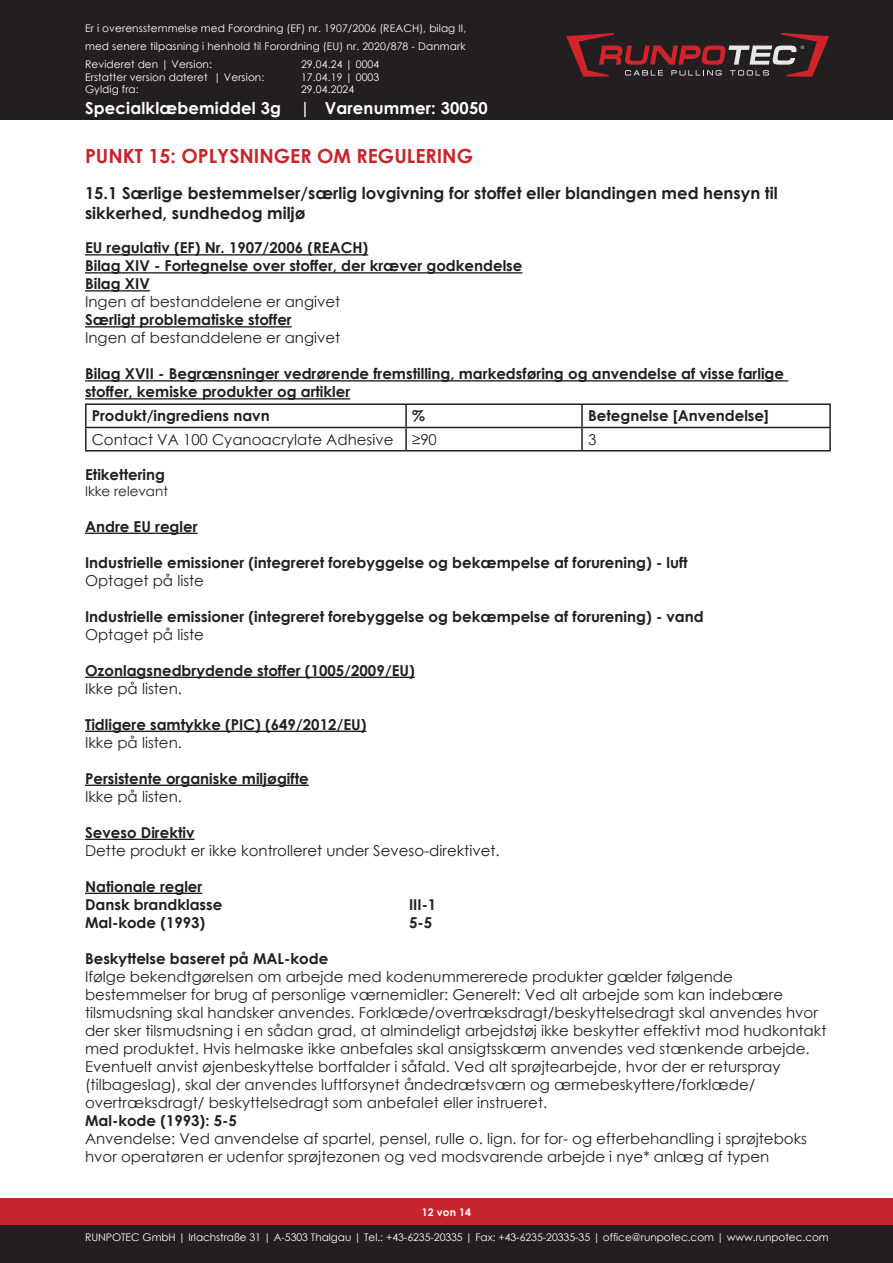
<style>
.page{position:relative;width:893px;height:1263px;background:#fff}
.page>*{position:absolute;margin:0;border:0;box-sizing:border-box;transform-origin:0 0}
.t1{font:700 19.5px "Century Gothic";color:#c8242b}
.t2{font:700 16.5px/19.8px "Century Gothic";color:#231f20}
.t3{font:700 16.5px "Century Gothic";letter-spacing:.01em;color:#fff}
.t4{font:15px/18px "Century Gothic";color:#231f20}
.t5{font:700 15px/18px "Century Gothic";color:#231f20}
.t6{font:13.5px "Century Gothic";color:#231f20}
.t7{font:10.5px/18px "Century Gothic";letter-spacing:.01em;color:#fff;text-align:justify}
.t8{font:700 10.5px "Century Gothic";letter-spacing:.01em;color:#fff}
</style>
<div class="page">
<div style="left:0;top:0;width:893px;height:119px;background:#231f20"></div>
<div style="left:0;top:1198px;width:893px;height:51px;background:#c8242b"></div>
<div style="left:0;top:1225px;width:893px;height:38px;background:#231f20"></div>
<svg style="left:566px;top:33px;width:263px;height:44px"></svg>
<hr style="left:85px;top:254px;width:283px;height:1px;background:#231f20">
<hr style="left:85px;top:272px;width:437px;height:1px;background:#231f20">
<hr style="left:85px;top:290px;width:65px;height:1px;background:#231f20">
<hr style="left:85px;top:326px;width:207px;height:1px;background:#231f20">
<hr style="left:85px;top:380px;width:703px;height:1px;background:#231f20">
<hr style="left:85px;top:398px;width:265px;height:1px;background:#231f20">
<hr style="left:85px;top:533px;width:113px;height:1px;background:#231f20">
<hr style="left:85px;top:677px;width:330px;height:1px;background:#231f20">
<hr style="left:85px;top:731px;width:281px;height:1px;background:#231f20">
<hr style="left:85px;top:785px;width:224px;height:1px;background:#231f20">
<hr style="left:85px;top:839px;width:110px;height:1px;background:#231f20">
<hr style="left:85px;top:893px;width:117px;height:1px;background:#231f20">
<hr style="left:85px;top:403px;width:321px;height:2px;background:#231f20">
<hr style="left:85px;top:405px;width:2px;height:22px;background:#231f20">
<hr style="left:406px;top:403px;width:176px;height:2px;background:#231f20">
<hr style="left:405px;top:405px;width:2px;height:22px;background:#231f20">
<hr style="left:582px;top:403px;width:249px;height:2px;background:#231f20">
<hr style="left:581px;top:405px;width:2px;height:22px;background:#231f20">
<hr style="left:829px;top:405px;width:2px;height:22px;background:#231f20">
<hr style="left:85px;top:427px;width:321px;height:1px;background:#231f20">
<hr style="left:85px;top:428px;width:2px;height:22px;background:#231f20">
<hr style="left:406px;top:427px;width:176px;height:1px;background:#231f20">
<hr style="left:405px;top:428px;width:2px;height:22px;background:#231f20">
<hr style="left:582px;top:427px;width:249px;height:1px;background:#231f20">
<hr style="left:581px;top:428px;width:2px;height:22px;background:#231f20">
<hr style="left:829px;top:428px;width:2px;height:22px;background:#231f20">
<hr style="left:85px;top:450px;width:321px;height:1px;background:#231f20">
<hr style="left:406px;top:450px;width:176px;height:1px;background:#231f20">
<hr style="left:582px;top:450px;width:249px;height:1px;background:#231f20">
<p class="t7" style="left:85px;top:19px;width:383px">Er i overensstemmelse med Forordning (EF) nr. 1907/2006 (REACH), bilag II, med senere tilpasning i henhold til Forordning (EU) nr. 2020/878 - Danmark Revideret den | Version:</p>
<p class="t7" style="left:301px;top:55px;width:80px">29.04.24 | 0004</p>
<p class="t7" style="left:85px;top:68px;width:181px">Erstatter version dateret | Version:</p>
<p class="t7" style="left:301px;top:68px;width:80px">17.04.19 | 0003</p>
<p class="t7" style="left:85px;top:80px;width:55px">Gyldig fra:</p>
<p class="t7" style="left:301px;top:80px;width:55px">29.04.2024</p>
<p class="t3" style="left:85px;top:96px;width:404px">Specialklæbemiddel 3g | Varenummer: 30050</p>
<h1 class="t1" style="left:85px;top:142px;width:390px">PUNKT 15: OPLYSNINGER OM REGULERING</h1>
<p class="t2" style="left:85px;top:183px;width:694px">15.1 Særlige bestemmelser/særlig lovgivning for stoffet eller blandingen med hensyn til sikkerhed, sundhedog miljø</p>
<p class="t5" style="left:85px;top:238px;width:439px">EU regulativ (EF) Nr. 1907/2006 (REACH)<br>Bilag XIV - Fortegnelse over stoffer, der kræver godkendelse<br>Bilag XIV</p>
<p class="t4" style="left:85px;top:293px;width:257px">Ingen af bestanddelene er angivet</p>
<p class="t5" style="left:85px;top:310px;width:208px">Særligt problematiske stoffer</p>
<p class="t4" style="left:85px;top:329px;width:257px">Ingen af bestanddelene er angivet</p>
<p class="t5" style="left:85px;top:364px;width:700px">Bilag XVII - Begrænsninger vedrørende fremstilling, markedsføring og anvendelse af visse farlige stoffer, kemiske produkter og artikler</p>
<p class="t5" style="left:92px;top:406px;width:179px">Produkt/ingrediens navn</p>
<p class="t5" style="left:412px;top:406px;width:14px">%</p>
<p class="t5" style="left:588px;top:406px;width:182px">Betegnelse [Anvendelse]</p>
<p class="t4" style="left:92px;top:430px;width:347px">Contact VA 100 Cyanoacrylate Adhesive ≥90</p>
<p class="t4" style="left:588px;top:430px;width:10px">3</p>
<p class="t5" style="left:85px;top:465px;width:82px">Etikettering</p>
<p class="t6" style="left:85px;top:482px;width:84px">Ikke relevant</p>
<p class="t5" style="left:85px;top:517px;width:114px">Andre EU regler</p>
<p class="t5" style="left:85px;top:553px;width:604px">Industrielle emissioner (integreret forebyggelse og bekæmpelse af forurening) - luft</p>
<p class="t4" style="left:85px;top:571px;width:120px">Optaget på liste</p>
<p class="t5" style="left:85px;top:607px;width:620px">Industrielle emissioner (integreret forebyggelse og bekæmpelse af forurening) - vand</p>
<p class="t4" style="left:85px;top:625px;width:120px">Optaget på liste</p>
<p class="t5" style="left:85px;top:661px;width:331px">Ozonlagsnedbrydende stoffer (1005/2009/EU)</p>
<p class="t4" style="left:85px;top:679px;width:98px">Ikke på listen.</p>
<p class="t5" style="left:85px;top:715px;width:283px">Tidligere samtykke (PIC) (649/2012/EU)</p>
<p class="t4" style="left:85px;top:733px;width:98px">Ikke på listen.</p>
<p class="t5" style="left:85px;top:769px;width:225px">Persistente organiske miljøgifte</p>
<p class="t4" style="left:85px;top:787px;width:98px">Ikke på listen.</p>
<p class="t5" style="left:85px;top:823px;width:111px">Seveso Direktiv</p>
<p class="t4" style="left:85px;top:841px;width:416px">Dette produkt er ikke kontrolleret under Seveso-direktivet.</p>
<p class="t5" style="left:85px;top:877px;width:139px">Nationale regler<br>Dansk brandklasse</p>
<p class="t5" style="left:409px;top:895px;width:29px">III-1</p>
<p class="t5" style="left:85px;top:913px;width:122px">Mal-kode (1993)</p>
<p class="t5" style="left:409px;top:913px;width:25px">5-5</p>
<p class="t5" style="left:85px;top:949px;width:245px">Beskyttelse baseret på MAL-kode</p>
<p class="t4" style="left:85px;top:967px;width:743px">Ifølge bekendtgørelsen om arbejde med kodenummererede produkter gælder følgende bestemmelser for brug af personlige værnemidler: Generelt: Ved alt arbejde som kan indebære tilsmudsning skal handsker anvendes. Forklæde/overtræksdragt/beskyttelsedragt skal anvendes hvor der sker tilsmudsning i en sådan grad, at almindeligt arbejdstøj ikke beskytter effektivt mod hudkontakt med produktet. Hvis helmaske ikke anbefales skal ansigtsskærm anvendes ved stænkende arbejde.<br>Eventuelt anvist øjenbeskyttelse bortfalder i såfald. Ved alt sprøjtearbejde, hvor der er returspray (tilbageslag), skal der anvendes luftforsynet åndedrætsværn og ærmebeskyttere/forklæde/ overtræksdragt/ beskyttelsedragt som anbefalet eller instrueret.</p>
<p class="t5" style="left:85px;top:1111px;width:153px">Mal-kode (1993): 5-5</p>
<p class="t4" style="left:85px;top:1129px;width:724px">Anvendelse: Ved anvendelse af spartel, pensel, rulle o. lign. for for- og efterbehandling i sprøjteboks hvor operatøren er udenfor sprøjtezonen og ved modsvarende arbejde i nye* anlæg af typen</p>
<p class="t8" style="left:422px;top:1204px;width:51px">12 von 14</p>
<p class="t7" style="left:85px;top:1228px;width:745px">RUNPOTEC GmbH | Irlachstraße 31 | A-5303 Thalgau | Tel.: +43-6235-20335 | Fax: +43-6235-20335-35 | office@runpotec.com | www.runpotec.com</p>
</div>
